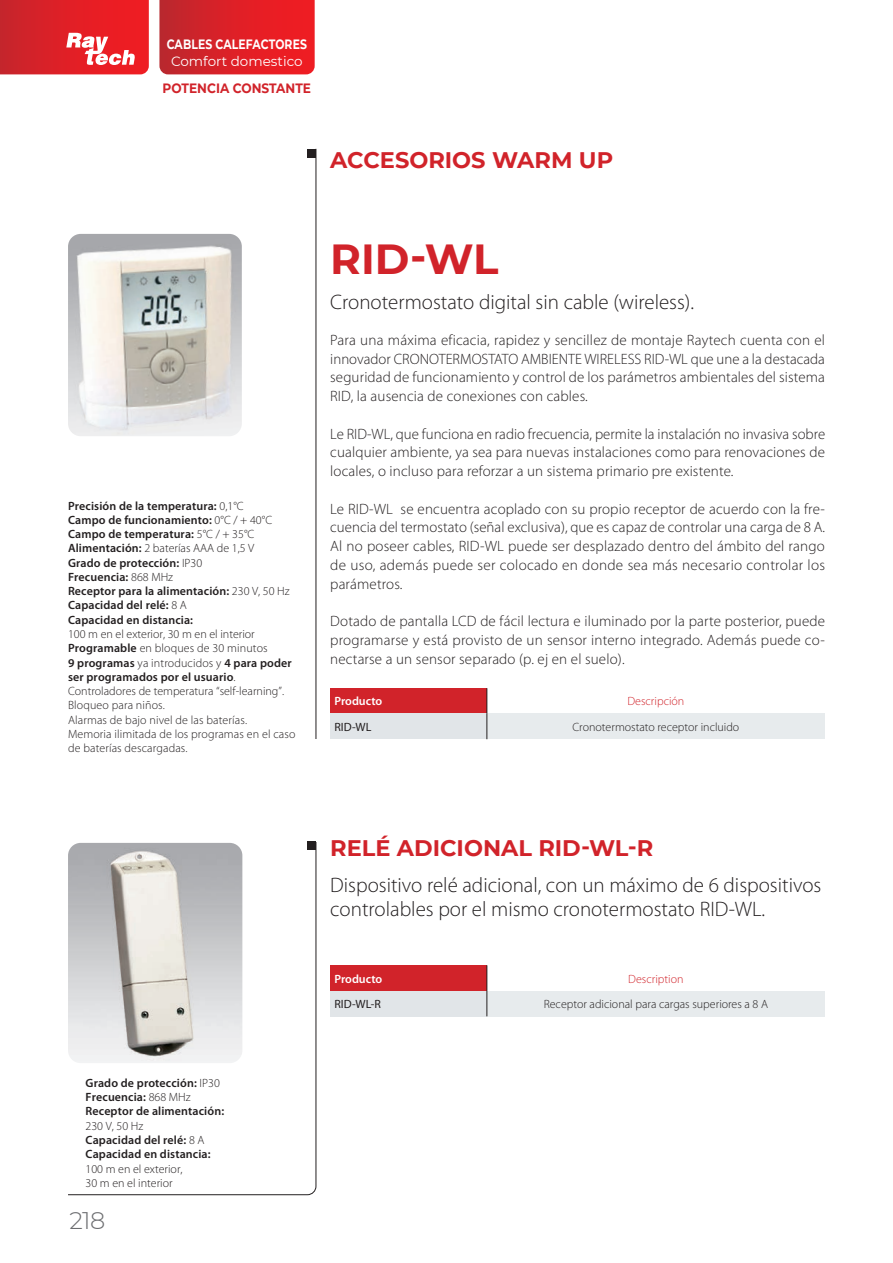
<style>
.page{position:relative;width:893px;height:1263px;background:#fff}
.page>*{position:absolute;margin:0;border:0;box-sizing:border-box;transform-origin:0 0}
.TITOLO_28{font:700 42px "Montserrat";color:#d1232a}
.t1{font:300 24px "Montserrat";color:#6c6d70}
.TITOLO_28-2{font:700 22.5px "Montserrat";color:#d1232a}
.Sottotitolo_16int{font:300 21px/24px "Myriad Pro";color:#231f20}
.TESTO_10_12_5{font:300 15px/18.8px "Myriad Pro";letter-spacing:.01em;color:#231f20;text-align:justify}
.t2{font:700 13.5px "Montserrat";letter-spacing:.01em;color:#fff;scale:.8 1}
.t3{font:700 13.5px "Montserrat";color:#d1232a;scale:.9 1}
.t4{font:13.5px "Montserrat";color:#fff}
.testo{font:600 12px/14.2px "Myriad Pro";letter-spacing:.01em;color:#231f20}
.testo-2{font:300 12px/14.2px "Myriad Pro";color:#231f20}
.t5{font:300 12px "Myriad Pro";color:#d1232a}
.t6{font:600 12px "Myriad Pro";color:#fff}
.t7{font:12px "Myriad Pro";color:#231f20}
.s1{font-weight:300}
.s2{font-weight:600}
</style>
<div class="page">
<svg style="left:159px;top:0;width:156px;height:74px;background:#db2228"></svg>
<svg style="left:68px;top:148px;width:248px;height:1047px"></svg>
<svg style="left:0;top:0;width:149px;height:74px;background:#e03036"></svg>
<div style="left:289px;top:740px;width:31px;height:102px;background:#fff"></div>
<img style="left:68px;top:234px;width:174px;height:202px">
<img style="left:68px;top:843px;width:174px;height:220px">
<div style="left:330px;top:688px;width:157px;height:26px;background:#d1232a"></div>
<div style="left:330px;top:714px;width:157px;height:25px;background:#e1e5e8"></div>
<div style="left:487px;top:714px;width:338px;height:25px;background:#e7ebed"></div>
<svg style="left:487px;top:688px;width:1px;height:51px"></svg>
<div style="left:330px;top:965px;width:157px;height:26px;background:#d1232a"></div>
<div style="left:330px;top:991px;width:157px;height:25px;background:#e1e5e8"></div>
<div style="left:487px;top:991px;width:338px;height:25px;background:#e7ebed"></div>
<svg style="left:487px;top:965px;width:1px;height:51px"></svg>
<div style="left:308px;top:841px;width:8px;height:8px;background:#231f20"></div>
<p class="t2" style="left:167px;top:35px;width:177px">CABLES CALEFACTORES</p>
<p class="t4" style="left:171px;top:51px;width:133px">Comfort domestico</p>
<p class="t3" style="left:163px;top:78px;width:166px">POTENCIA CONSTANTE</p>
<p class="TITOLO_28-2" style="left:330px;top:143px;width:284px">ACCESORIOS WARM UP</p>
<p class="testo" style="left:68px;top:498px;width:177px">Precisión de la temperatura: <span class="s1">0,1°C</span></p>
<p class="testo" style="left:68px;top:512px;width:206px">Campo de funcionamiento: <span class="s1">0°C / + 40°C</span></p>
<p class="testo" style="left:68px;top:527px;width:188px">Campo de temperatura: <span class="s1">5°C / + 35°C</span></p>
<p class="testo-2" style="left:68px;top:541px;width:188px"><span class="s2">Alimentación:</span> 2 baterías AAA de 1,5 V</p>
<p class="testo" style="left:68px;top:555px;width:136px">Grado de protección: <span class="s1">IP30</span></p>
<p class="testo" style="left:68px;top:569px;width:107px">Frecuencia: <span class="s1">868 MHz</span></p>
<p class="testo" style="left:68px;top:584px;width:223px">Receptor para la alimentación: <span class="s1">230 V, 50 Hz</span></p>
<p class="testo" style="left:68px;top:598px;width:120px">Capacidad del relé: <span class="s1">8 A</span></p>
<p class="testo" style="left:68px;top:612px;width:127px">Capacidad en distancia:</p>
<p class="testo-2" style="left:68px;top:627px;width:188px">100 m en el exterior, 30 m en el interior</p>
<p class="testo-2" style="left:68px;top:641px;width:201px"><span class="s2">Programable</span> en bloques de 30 minutos</p>
<p class="testo" style="left:68px;top:655px;width:225px">9 programas <span class="s1">ya introducidos y</span> 4 para poder ser programados por el usuario<span class="s1">.</span></p>
<p class="testo-2" style="left:68px;top:684px;width:218px">Controladores de temperatura “self-learning”.</p>
<p class="testo-2" style="left:68px;top:698px;width:98px">Bloqueo para niños.</p>
<p class="testo-2" style="left:68px;top:712px;width:181px">Alarmas de bajo nivel de las baterías.</p>
<p class="testo-2" style="left:68px;top:726px;width:229px">Memoria ilimitada de los programas en el caso de baterías descargadas.</p>
<p class="TITOLO_28" style="left:330px;top:228px;width:170px">RID-WL</p>
<p class="Sottotitolo_16int" style="left:330px;top:290px;width:365px">Cronotermostato digital sin cable (wireless).</p>
<p class="TESTO_10_12_5" style="left:330px;top:330px;width:496px">Para una máxima eficacia, rapidez y sencillez de montaje Raytech cuenta con el innovador CRONOTERMOSTATO AMBIENTE WIRELESS RID-WL que une a la destacada seguridad de funcionamiento y control de los parámetros ambientales del sistema RID, la ausencia de conexiones con cables.</p>
<p class="TESTO_10_12_5" style="left:330px;top:424px;width:496px">Le RID-WL, que funciona en radio frecuencia, permite la instalación no invasiva sobre cualquier ambiente, ya sea para nuevas instalaciones como para renovaciones de locales, o incluso para reforzar a un sistema primario pre existente.</p>
<p class="TESTO_10_12_5" style="left:330px;top:499px;width:496px">Le RID-WL se encuentra acoplado con su propio receptor de acuerdo con la fre&shy;cuencia del termostato (señal exclusiva), que es capaz de controlar una carga de 8 A.</p>
<p class="TESTO_10_12_5" style="left:330px;top:537px;width:496px">Al no poseer cables, RID-WL puede ser desplazado dentro del ámbito del rango de uso, además puede ser colocado en donde sea más necesario controlar los parámetros.</p>
<p class="TESTO_10_12_5" style="left:330px;top:612px;width:496px">Dotado de pantalla LCD de fácil lectura e iluminado por la parte posterior, puede programarse y está provisto de un sensor interno integrado. Además puede co&shy;nectarse a un sensor separado (p. ej en el suelo).</p>
<p class="t6" style="left:334px;top:694px;width:49px">Producto</p>
<p class="t5" style="left:627px;top:694px;width:58px">Descripción</p>
<p class="t7" style="left:334px;top:719px;width:38px">RID-WL</p>
<p class="testo-2" style="left:572px;top:720px;width:168px">Cronotermostato receptor incluido</p>
<p class="testo" style="left:86px;top:1075px;width:136px">Grado de protección: <span class="s1">IP30</span></p>
<p class="testo" style="left:86px;top:1090px;width:107px">Frecuencia: <span class="s1">868 MHz</span></p>
<p class="testo" style="left:86px;top:1104px;width:140px">Receptor de alimentación:</p>
<p class="testo-2" style="left:86px;top:1118px;width:59px">230 V, 50 Hz</p>
<p class="testo" style="left:86px;top:1132px;width:120px">Capacidad del relé: <span class="s1">8 A</span></p>
<p class="testo" style="left:86px;top:1147px;width:127px">Capacidad en distancia:</p>
<p class="testo-2" style="left:86px;top:1161px;width:99px">100 m en el exterior,<br>30 m en el interior</p>
<h2 class="t1" style="left:70px;top:1204px;width:37px">218</h2>
<p class="TITOLO_28-2" style="left:330px;top:832px;width:325px">RELÉ ADICIONAL RID-WL-R</p>
<p class="Sottotitolo_16int" style="left:330px;top:872px;width:493px">Dispositivo relé adicional, con un máximo de 6 dispositivos controlables por el mismo cronotermostato RID-WL.</p>
<p class="t6" style="left:334px;top:971px;width:49px">Producto</p>
<p class="t5" style="left:628px;top:971px;width:57px">Description</p>
<p class="t7" style="left:334px;top:997px;width:48px">RID-WL-R</p>
<p class="testo-2" style="left:544px;top:997px;width:226px">Receptor adicional para cargas superiores a 8 A</p>
</div>
